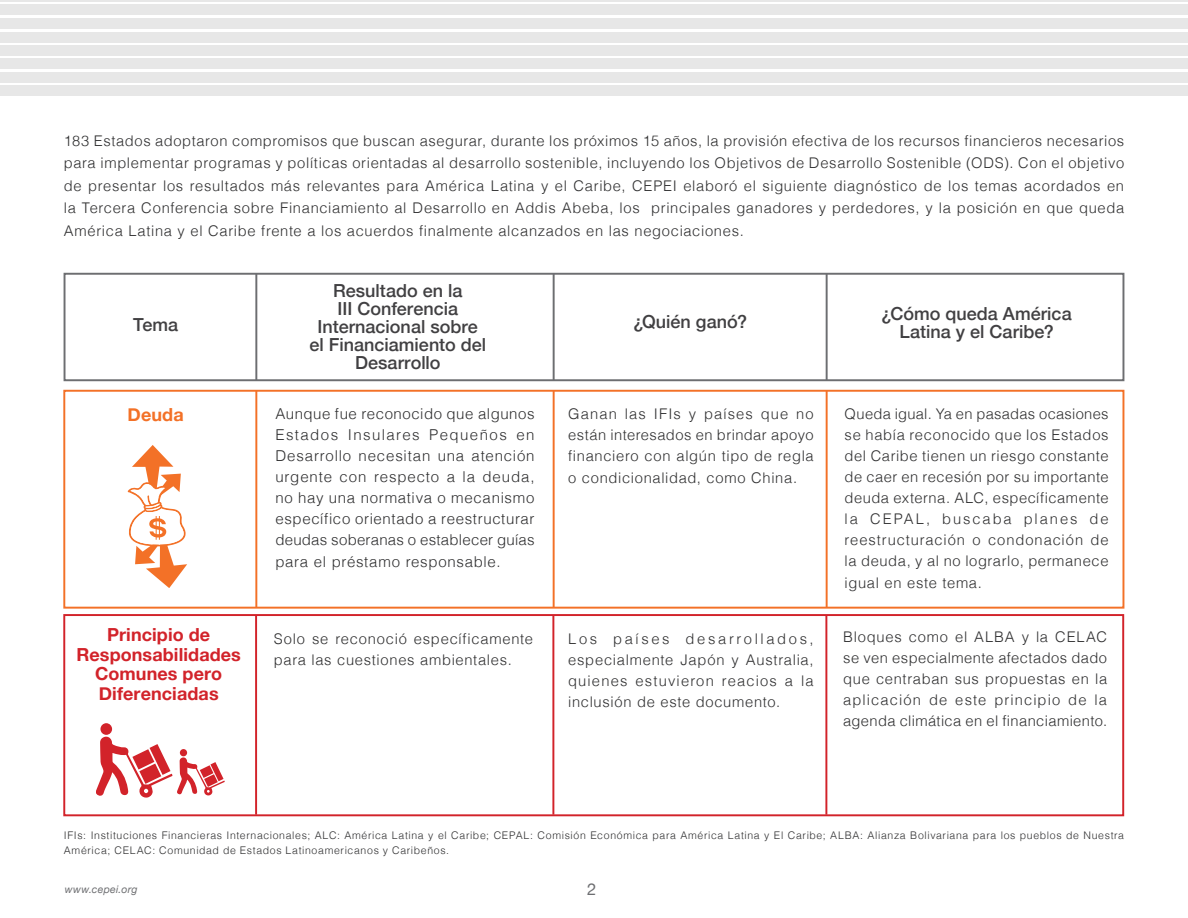
<style>
.page{position:relative;width:1188px;height:918px;background:#fff}
.page>*{position:absolute;margin:0;border:0;box-sizing:border-box;transform-origin:0 0}
.t1{font:500 18px/18px "Helvetica Neue";color:#414042;text-align:center}
.t2{font:700 18px/19.5px "Helvetica Neue";letter-spacing:.005em;color:#d2232a;text-align:center}
.t3{font:700 18px "Helvetica Neue";letter-spacing:.005em;color:#f37127}
.t4{font:16.5px "Helvetica Neue";color:#6d6e71}
.t5{font:300 15px/21px "Helvetica";letter-spacing:.03em;color:#2e2e2f;text-align:justify}
.t6{font:300 14.7px/21px "Helvetica";letter-spacing:.045em;color:#2e2e2f;text-align:justify}
.t7{font:300 10.5px/15px "Helvetica";letter-spacing:.06em;color:#2e2e2f}
.t8{font:italic 10.5px "Helvetica Neue";letter-spacing:.025em;color:#6d6e71}
</style>
<div class="page">
<hr style="left:0;top:0;width:1188px;height:1px;background:#e7e7e7">
<div style="left:0;top:5px;width:1188px;height:10px;background:#e7e7e7"></div>
<div style="left:0;top:19px;width:1188px;height:10px;background:#e7e7e7"></div>
<div style="left:0;top:32px;width:1188px;height:10px;background:#e7e7e7"></div>
<div style="left:0;top:45px;width:1188px;height:11px;background:#e7e7e7"></div>
<div style="left:0;top:59px;width:1188px;height:10px;background:#e7e7e7"></div>
<div style="left:0;top:72px;width:1188px;height:10px;background:#e7e7e7"></div>
<div style="left:0;top:86px;width:1188px;height:10px;background:#e7e7e7"></div>
<div style="left:64px;top:273px;width:1060px;height:108px;border:2px solid #6d6e71"></div>
<hr style="left:255px;top:274px;width:2px;height:106px;background:#6d6e71">
<hr style="left:553px;top:274px;width:2px;height:106px;background:#6d6e71">
<hr style="left:826px;top:274px;width:2px;height:106px;background:#6d6e71">
<div style="left:63px;top:390px;width:1061px;height:219px;border:2px solid #f37127"></div>
<hr style="left:255px;top:391px;width:2px;height:217px;background:#f37127">
<hr style="left:553px;top:391px;width:2px;height:217px;background:#f37127">
<hr style="left:826px;top:391px;width:2px;height:217px;background:#f37127">
<div style="left:63px;top:614px;width:1061px;height:202px;border:2px solid #d2232a"></div>
<hr style="left:255px;top:616px;width:2px;height:199px;background:#d2232a">
<hr style="left:552px;top:616px;width:2px;height:199px;background:#d2232a">
<hr style="left:825px;top:616px;width:2px;height:199px;background:#d2232a">
<svg style="left:128px;top:445px;width:59px;height:142px"></svg>
<div style="left:100px;top:723px;width:12px;height:12px;background:#d2232a;border-radius:50%"></div>
<svg style="left:96px;top:736px;width:129px;height:62px"></svg>
<div style="left:180px;top:749px;width:7px;height:7px;background:#d2232a;border-radius:50%"></div>
<p class="t6" style="left:64px;top:128px;width:1062px;line-height:22.5px">183 Estados adoptaron compromisos que buscan asegurar, durante los próximos 15 años, la provisión efectiva de los recursos financieros necesarios para implementar programas y políticas orientadas al desarrollo sostenible, incluyendo los Objetivos de Desarrollo Sostenible (ODS). Con el objetivo de presentar los resultados más relevantes para América Latina y el Caribe, CEPEI elaboró el siguiente diagnóstico de los temas acordados en la Tercera Conferencia sobre Financiamiento al Desarrollo en Addis Abeba, los principales ganadores y perdedores, y la posición en que queda América Latina y el Caribe frente a los acuerdos finalmente alcanzados en las negociaciones.</p>
<p class="t1" style="left:133px;top:315px;width:46px">Tema</p>
<p class="t3" style="left:128px;top:401px;width:58px">Deuda</p>
<p class="t2" style="left:77px;top:626px;width:166px">Principio de<br>Responsabilidades<br>Comunes pero<br>Diferenciadas</p>
<p class="t1" style="left:309px;top:280px;width:178px">Resultado en la<br>III Conferencia<br>Internacional sobre el Financiamiento del<br>Desarrollo</p>
<p class="t5" style="left:275px;top:402px;width:261px">Aunque fue reconocido que algunos Estados Insulares Pequeños en Desarrollo necesitan una atención urgente con respecto a la deuda, no hay una normativa o mecanismo específico orientado a reestructurar deudas soberanas o establecer guías</p>
<p class="t5" style="left:275px;top:550px;width:227px">para el préstamo responsable.</p>
<p class="t6" style="left:274px;top:627px;width:261px">Solo se reconoció específicamente para las cuestiones ambientales.</p>
<p class="t1" style="left:633px;top:312px;width:115px">¿Quién ganó?</p>
<p class="t1" style="left:882px;top:304px;width:192px">¿Cómo queda América<br>Latina y el Caribe?</p>
<p class="t6" style="left:568px;top:402px;width:247px">Ganan las IFIs y países que no están interesados en brindar apoyo financiero con algún tipo de regla</p>
<p class="t6" style="left:568px;top:466px;width:230px">o condicionalidad, como China.</p>
<p class="t6" style="left:568px;top:627px;width:247px">Los países desarrollados, especialmente Japón y Australia, quienes estuvieron reacios a la inclusión de este documento.</p>
<p class="t6" style="left:845px;top:402px;width:266px">Queda igual. Ya en pasadas ocasiones se había reconocido que los Estados del Caribe tienen un riesgo constante de caer en recesión por su importante deuda externa. ALC, específicamente la CEPAL, buscaba planes de reestructuración o condonación de la deuda, y al no lograrlo, permanece</p>
<p class="t6" style="left:845px;top:572px;width:139px">igual en este tema.</p>
<p class="t6" style="left:843px;top:626px;width:266px">Bloques como el ALBA y la CELAC se ven especialmente afectados dado que centraban sus propuestas en la aplicación de este principio de la agenda climática en el financiamiento.</p>
<p class="t7" style="left:64px;top:827px;width:1062px">IFIs: Instituciones Financieras Internacionales; ALC: América Latina y el Caribe; CEPAL: Comisión Económica para América Latina y El Caribe; ALBA: Alianza Bolivariana para los pueblos de Nuestra<br>América; CELAC: Comunidad de Estados Latinoamericanos y Caribeños.</p>
<p class="t8" style="left:65px;top:882px;width:74px">www.cepei.org</p>
<p class="t4" style="left:587px;top:877px;width:11px">2</p>
</div>
